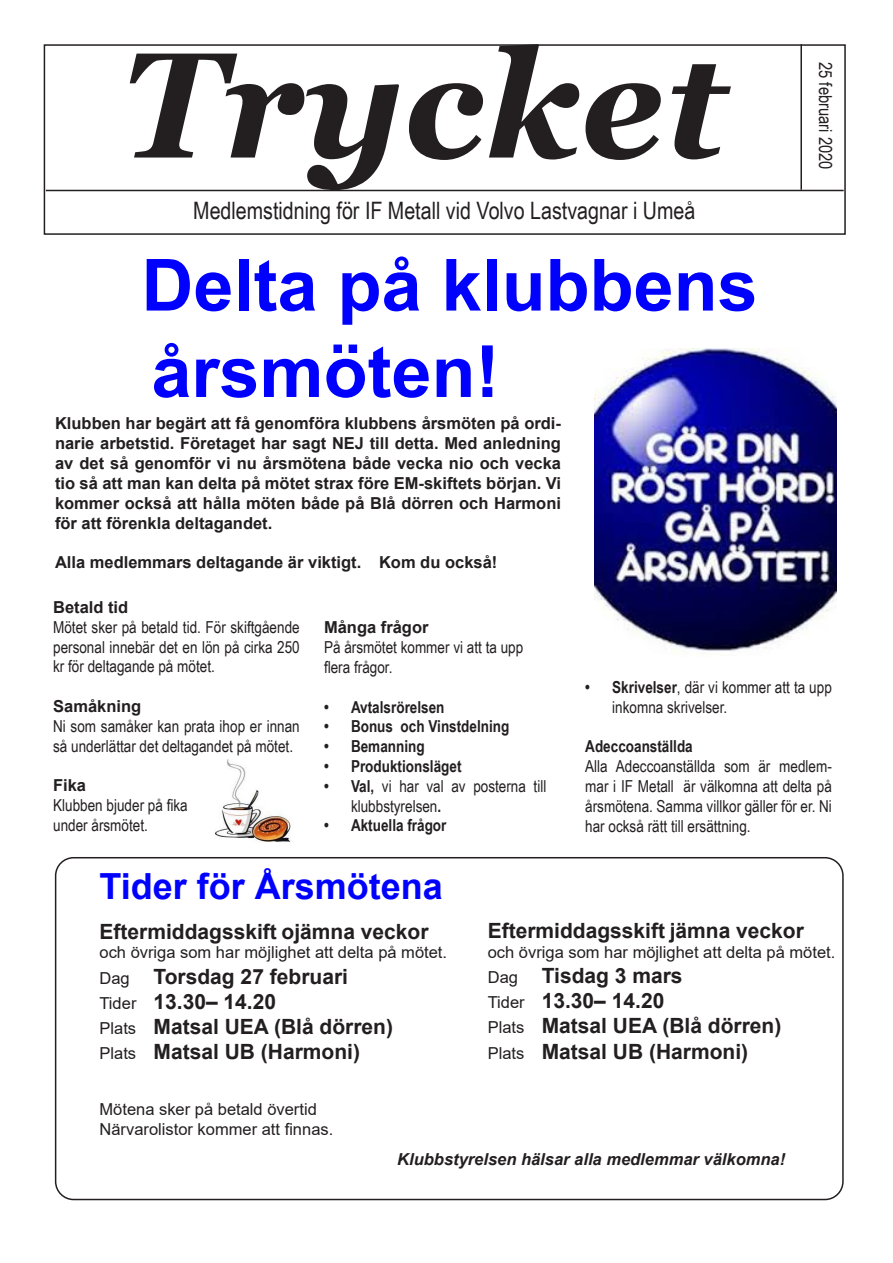
<style>
.page{position:relative;width:893px;height:1263px;background:#fff}
.page>*{position:absolute;margin:0;border:0;box-sizing:border-box;transform-origin:0 0}
.t1{font:italic 700 150px "Georgia";color:#231f20}
.t2{font:700 72px/86.4px "Arial";color:#00f}
.t3{font:700 36px "Arial";color:#00f}
.t4{font:24px "Arial Narrow";color:#231f20}
.t5{font:700 21px "Arial";color:#231f20}
.t6{font:18px "Arial Narrow";color:#231f20}
.t7{font:16.5px/19.8px "Arial Narrow";color:#231f20}
.t8{font:700 16.5px/19.8px "Arial";color:#231f20;text-align:justify}
.t9{font:16.5px "Arial";color:#231f20}
.t10{font:700 16.5px "Arial Narrow";color:#231f20}
.t11{font:italic 700 16.5px "Arial";color:#231f20}
.s1{font-weight:700}
.s2{font-weight:400;font-size:16.5px}
</style>
<div class="page">
<img style="left:595px;top:348px;width:241px;height:304px">
<div style="left:44px;top:44px;width:802px;height:191px;border:2px solid #231f20"></div>
<hr style="left:46px;top:190px;width:798px;height:1px;background:#231f20">
<hr style="left:800px;top:44px;width:2px;height:146px;background:#231f20">
<div style="left:55px;top:857px;width:789px;height:343px;border:2px solid #231f20;border-radius:18px"></div>
<img style="left:215px;top:760px;width:76px;height:83px">
<p class="t1" style="left:121px;top:8px;width:607px">Trycket</p>
<p class="t6" style="left:839px;top:62px;width:109px;rotate:90deg">25 februari 2020</p>
<p class="t4" style="left:193px;top:193px;width:504px">Medlemstidning för IF Metall vid Volvo Lastvagnar i Umeå</p>
<p class="t2" style="left:141px;top:243px;width:618px">Delta på klubbens årsmöten!</p>
<p class="t8" style="left:55px;top:414px;width:507px">Klubben har begärt att få genomföra klubbens årsmöten på ordi&shy;narie arbetstid. Företaget har sagt NEJ till detta. Med anledning av det så genomför vi nu årsmötena både vecka nio och vecka tio så att man kan delta på mötet strax före EM-skiftets början. Vi kommer också att hålla möten både på Blå dörren och Harmoni för att förenkla deltagandet.</p>
<p class="t8" style="left:55px;top:553px;width:444px">Alla medlemmars deltagande är viktigt. Kom du också!</p>
<p class="t8" style="left:53px;top:597px;width:77px">Betald tid</p>
<p class="t7" style="left:53px;top:616px;width:248px;text-align:justify">Mötet sker på betald tid. För skiftgående personal innebär det en lön på cirka 250 kr för deltagande på mötet.</p>
<p class="t8" style="left:53px;top:696px;width:90px">Samåkning</p>
<p class="t7" style="left:53px;top:715px;width:248px">Ni som samåker kan prata ihop er innan så underlättar det deltagandet på mötet.</p>
<p class="t8" style="left:53px;top:776px;width:35px">Fika</p>
<p class="t7" style="left:53px;top:795px;width:136px">Klubben bjuder på fika</p>
<p class="t7" style="left:53px;top:814px;width:96px">under årsmötet.</p>
<p class="t8" style="left:324px;top:618px;width:106px">Många frågor</p>
<p class="t7" style="left:324px;top:637px;width:201px">På årsmötet kommer vi att ta upp</p>
<p class="t7" style="left:324px;top:657px;width:70px">flera frågor.</p>
<p class="t10" style="left:324px;top:694px;width:122px">• Avtalsrörelsen</p>
<p class="t10" style="left:324px;top:714px;width:187px">• Bonus och Vinstdelning</p>
<p class="t10" style="left:324px;top:734px;width:102px">• Bemanning</p>
<p class="t10" style="left:324px;top:754px;width:139px">• Produktionsläget</p>
<p class="t7" style="left:351px;top:775px;width:197px;text-indent:-27px"><span class="s1">• Val,</span> vi har val av posterna till klubbstyrelsen<span class="s1">.</span></p>
<p class="t10" style="left:324px;top:813px;width:124px">• Aktuella frågor</p>
<p class="t7" style="left:612px;top:677px;width:221px;text-indent:-27px"><span class="s1">• Skrivelser</span>, där vi kommer att ta upp inkomna skrivelser.</p>
<p class="t10" style="left:585px;top:734px;width:109px">Adeccoanställda</p>
<p class="t7" style="left:585px;top:756px;width:248px;text-align:justify">Alla Adeccoanställda som är medlem&shy;mar i IF Metall är välkomna att delta på årsmötena. Samma villkor gäller för er. Ni har också rätt till ersättning.</p>
<p class="t3" style="left:100px;top:861px;width:345px">Tider för Årsmötena</p>
<p class="t5" style="left:100px;top:916px;width:331px">Eftermiddagsskift ojämna veckor</p>
<p class="t9" style="left:100px;top:941px;width:349px">och övriga som har möjlighet att delta på mötet.</p>
<p class="t5" style="left:100px;top:961px;width:250px"><span class="s2">Dag</span> Torsdag 27 februari</p>
<p class="t5" style="left:100px;top:986px;width:178px"><span class="s2">Tider</span> 13.30– 14.20</p>
<p class="t5" style="left:100px;top:1012px;width:295px"><span class="s2">Plats</span> Matsal UEA (Blå dörren)</p>
<p class="t5" style="left:100px;top:1037px;width:262px"><span class="s2">Plats</span> Matsal UB (Harmoni)</p>
<p class="t9" style="left:100px;top:1098px;width:219px">Mötena sker på betald övertid</p>
<p class="t9" style="left:100px;top:1118px;width:235px">Närvarolistor kommer att finnas.</p>
<p class="t11" style="left:397px;top:1148px;width:389px">Klubbstyrelsen hälsar alla medlemmar välkomna!</p>
<p class="t5" style="left:488px;top:916px;width:318px">Eftermiddagsskift jämna veckor</p>
<p class="t9" style="left:488px;top:940px;width:349px">och övriga som har möjlighet att delta på mötet.</p>
<p class="t5" style="left:488px;top:961px;width:196px"><span class="s2">Dag</span> Tisdag 3 mars</p>
<p class="t5" style="left:488px;top:986px;width:178px"><span class="s2">Tider</span> 13.30– 14.20</p>
<p class="t5" style="left:488px;top:1011px;width:295px"><span class="s2">Plats</span> Matsal UEA (Blå dörren)</p>
<p class="t5" style="left:488px;top:1036px;width:262px"><span class="s2">Plats</span> Matsal UB (Harmoni)</p>
</div>
